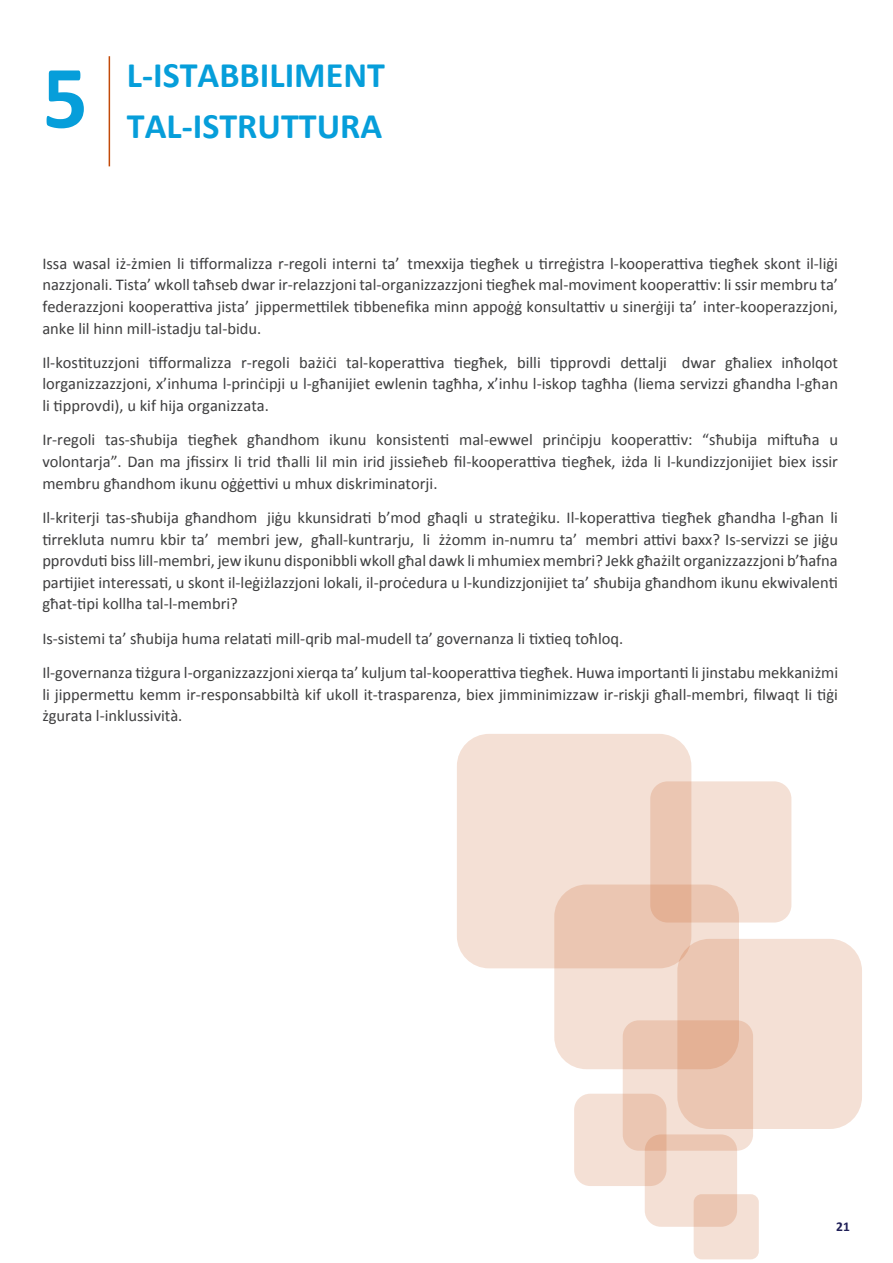
<style>
.page{position:relative;width:893px;height:1263px;background:#fff}
.page>*{position:absolute;margin:0;border:0;box-sizing:border-box;transform-origin:0 0}
.ParaStyle03_Leading{font:700 90px "Calibri";color:#069eda}
.ParaStyle63_Leading{font:700 36px/51.2px "Calibri";color:#069eda}
.ParaStyle05_Leading{font:16.5px/21.6px "Calibri";color:#3e3e3f;text-align:justify}
.ParaStyle11_Leading{font:16.5px "Calibri";color:#3e3e3f}
.t1{font:700 13.5px "Calibri";color:#1f1f57}
</style>
<div class="page">
<hr style="left:109px;top:56px;width:1px;height:110px;background:#c24a08">
<div style="left:554px;top:884px;width:185px;height:185px;background:#f4e0d5;border-radius:32px"></div>
<div style="left:574px;top:1094px;width:92px;height:92px;background:#f4e0d5;border-radius:16px"></div>
<svg style="left:677px;top:939px;width:185px;height:190px;background:#f2dbce"></svg>
<svg style="left:645px;top:1134px;width:92px;height:93px;background:#f2dcd0"></svg>
<svg style="left:457px;top:734px;width:234px;height:234px;background:#f2dacd"></svg>
<svg style="left:623px;top:1020px;width:130px;height:131px;background:#ebc6b2"></svg>
<svg style="left:650px;top:781px;width:141px;height:141px;background:#f0d4c6"></svg>
<svg style="left:694px;top:1194px;width:65px;height:65px;background:#f1d7c9"></svg>
<p class="ParaStyle03_Leading" style="left:42px;top:34px;width:47px">5</p>
<p class="ParaStyle63_Leading" style="left:127px;top:48px;width:259px">L-ISTABBILIMENT<br>TAL-ISTRUTTURA</p>
<p class="ParaStyle05_Leading" style="left:42px;top:252px;width:797px">Issa wasal iż-żmien li tifformalizza r-regoli interni ta’ tmexxija tiegħek u tirreġistra l-kooperattiva tiegħek skont il-liġi nazzjonali. Tista’ wkoll taħseb dwar ir-relazzjoni tal-organizzazzjoni tiegħek mal-moviment kooperattiv: li ssir membru ta’ federazzjoni kooperattiva jista’ jippermettilek tibbenefika minn appoġġ konsultattiv u sinerġiji ta’ inter-kooperazzjoni, anke lil hinn mill-istadju tal-bidu.</p>
<p class="ParaStyle05_Leading" style="left:42px;top:351px;width:797px">Il-kostituzzjoni tifformalizza r-regoli bażiċi tal-koperattiva tiegħek, billi tipprovdi dettalji dwar għaliex inħolqot lorganizzazzjoni, x’inhuma l-prinċipji u l-għanijiet ewlenin tagħha, x’inhu l-iskop tagħha (liema servizzi għandha l-għan li tipprovdi), u kif hija organizzata.</p>
<p class="ParaStyle05_Leading" style="left:42px;top:428px;width:797px">Ir-regoli tas-sħubija tiegħek għandhom ikunu konsistenti mal-ewwel prinċipju kooperattiv: “sħubija miftuħa u volontarja”. Dan ma jfissirx li trid tħalli lil min irid jissieħeb fil-kooperattiva tiegħek, iżda li l-kundizzjonijiet biex issir membru għandhom ikunu oġġettivi u mhux diskriminatorji.</p>
<p class="ParaStyle05_Leading" style="left:42px;top:506px;width:797px">Il-kriterji tas-sħubija għandhom jiġu kkunsidrati b’mod għaqli u strateġiku. Il-koperattiva tiegħek għandha l-għan li tirrekluta numru kbir ta’ membri jew, għall-kuntrarju, li żżomm in-numru ta’ membri attivi baxx? Is-servizzi se jiġu pprovduti biss lill-membri, jew ikunu disponibbli wkoll għal dawk li mhumiex membri? Jekk għażilt organizzazzjoni b’ħafna partijiet interessati, u skont il-leġiżlazzjoni lokali, il-proċedura u l-kundizzjonijiet ta’ sħubija għandhom ikunu ekwivalenti għat-tipi kollha tal-l-membri?</p>
<p class="ParaStyle11_Leading" style="left:42px;top:628px;width:582px">Is-sistemi ta’ sħubija huma relatati mill-qrib mal-mudell ta’ governanza li tixtieq toħloq.</p>
<p class="ParaStyle05_Leading" style="left:42px;top:661px;width:797px">Il-governanza tiżgura l-organizzazzjoni xierqa ta’ kuljum tal-kooperattiva tiegħek. Huwa importanti li jinstabu mekkaniżmi li jippermettu kemm ir-responsabbiltà kif ukoll it-trasparenza, biex jimminimizzaw ir-riskji għall-membri, filwaqt li tiġi żgurata l-inklussività.</p>
<p class="t1" style="left:836px;top:1216px;width:15px">21</p>
</div>
